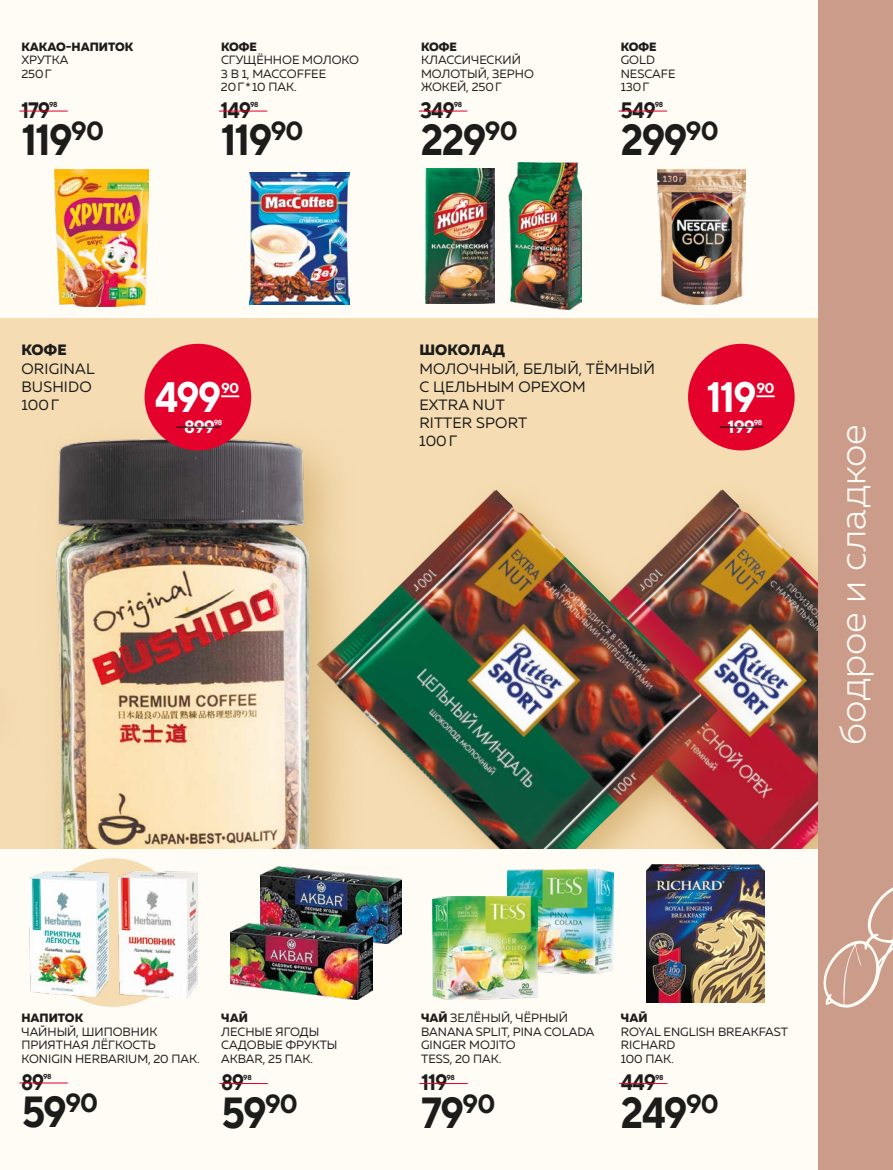
<style>
.page{position:relative;width:893px;height:1170px;background:#fff}
.page>*{position:absolute;margin:0;border:0;box-sizing:border-box;transform-origin:0 0}
.t1{font:700 43.5px "TT Norms";letter-spacing:-.05em;color:#1c1c1b;scale:.9 1}
.t2{font:700 42.45px "TT Norms";letter-spacing:-.05em;color:#fff;scale:.9 1}
.t3{font:300 37.5px "Muller";color:#fffbf5}
.t4{font:700 22.35px "TT Norms";letter-spacing:-.05em;color:#1c1c1b;scale:.9 1}
.t5{font:700 17.7px "TT Norms";letter-spacing:-.05em;color:#fff}
.t6{font:15px/18px "Muller";letter-spacing:.01em;color:#1c1c1b}
.t7{font:800 15px "Muller";letter-spacing:.01em;color:#1c1c1b}
.t8{font:700 14.25px "TT Norms";color:#fff}
.t9{font:12px/13.5px "Muller";color:#1c1c1b}
.t10{font:800 12px "Muller";color:#1c1c1b}
.t11{font:700 7.35px "TT Norms";color:#fff}
.t12{font:700 7.2px "TT Norms";letter-spacing:-.05em;color:#1c1c1b}
.s1{font-weight:800}
</style>
<div class="page">
<div style="left:0;top:317px;width:893px;height:532px;background:#f5dcb2"></div>
<img style="left:758px;top:489px;width:61px;height:360px">
<div style="left:302px;top:475px;width:456px;height:453px;background:#b58531;opacity:.4"></div>
<img style="left:365px;top:489px;width:353px;height:360px">
<div style="left:34px;top:417px;width:331px;height:549px;background:#b58531;opacity:.4"></div>
<img style="left:56px;top:439px;width:253px;height:410px">
<div style="left:0;top:849px;width:893px;height:320px;background:#fffbf5"></div>
<div style="left:19px;top:0;width:800px;height:317px;background:#fffbf5"></div>
<hr style="left:219px;top:1082px;width:49px;height:1px;background:#e4022c">
<hr style="left:419px;top:1082px;width:49px;height:1px;background:#e4022c">
<hr style="left:619px;top:1082px;width:48px;height:1px;background:#e4022c">
<hr style="left:419px;top:110px;width:48px;height:1px;background:#e4022c">
<hr style="left:219px;top:110px;width:48px;height:1px;background:#e4022c">
<hr style="left:619px;top:110px;width:48px;height:1px;background:#e4022c">
<hr style="left:19px;top:1082px;width:49px;height:1px;background:#e4022c">
<div style="left:688px;top:344px;width:107px;height:106px;background:#e4022c;border-radius:50%"></div>
<svg style="left:756px;top:395px;width:19px;height:2px"></svg>
<hr style="left:720px;top:426px;width:43px;height:2px;background:#1c1c1b">
<div style="left:145px;top:344px;width:106px;height:106px;background:#e4022c;border-radius:50%"></div>
<svg style="left:221px;top:395px;width:18px;height:2px"></svg>
<hr style="left:176px;top:426px;width:44px;height:2px;background:#1c1c1b">
<hr style="left:19px;top:110px;width:49px;height:1px;background:#e4022c">
<img style="left:55px;top:169px;width:93px;height:137px">
<img style="left:426px;top:169px;width:69px;height:135px">
<img style="left:657px;top:169px;width:89px;height:135px">
<img style="left:508px;top:162px;width:74px;height:148px">
<img style="left:260px;top:866px;width:142px;height:77px">
<img style="left:230px;top:923px;width:142px;height:76px">
<img style="left:507px;top:869px;width:107px;height:104px">
<img style="left:432px;top:896px;width:105px;height:103px">
<img style="left:646px;top:864px;width:118px;height:138px">
<div style="left:39px;top:858px;width:148px;height:148px;background:#f5dcb2;border-radius:50%"></div>
<img style="left:29px;top:871px;width:80px;height:125px">
<img style="left:118px;top:871px;width:80px;height:126px">
<img style="left:249px;top:172px;width:100px;height:132px">
<div style="left:819px;top:0;width:74px;height:1169px;background:#cc9c8a"></div>
<svg style="left:818px;top:883px;width:75px;height:124px"></svg>
<p class="t10" style="left:21px;top:39px;width:113px">КАКАО-НАПИТОК</p>
<p class="t9" style="left:21px;top:53px;width:49px">ХРУТКА<br>250Г</p>
<p class="t10" style="left:221px;top:39px;width:37px">КОФЕ</p>
<p class="t9" style="left:221px;top:53px;width:140px">СГУЩЁННОЕ МОЛОКО<br>3 В 1, MACCOFFEE<br>20Г*10 ПАК.</p>
<p class="t10" style="left:421px;top:39px;width:37px">КОФЕ</p>
<p class="t9" style="left:421px;top:53px;width:114px">КЛАССИЧЕСКИЙ<br>МОЛОТЫЙ, ЗЕРНО<br>ЖОКЕЙ, 250Г</p>
<p class="t10" style="left:621px;top:39px;width:37px">КОФЕ</p>
<p class="t9" style="left:621px;top:53px;width:56px">GOLD<br>NESCAFE<br>130Г</p>
<h3 class="t4" style="left:21px;top:96px;width:34px">179</h3>
<p class="t12" style="left:49px;top:100px;width:10px">98</p>
<h3 class="t4" style="left:221px;top:96px;width:36px">149</h3>
<p class="t12" style="left:250px;top:100px;width:10px">98</p>
<h3 class="t4" style="left:620px;top:96px;width:41px">549</h3>
<p class="t12" style="left:655px;top:100px;width:10px">98</p>
<h3 class="t4" style="left:421px;top:96px;width:39px">349</h3>
<p class="t12" style="left:454px;top:100px;width:10px">98</p>
<h1 class="t1" style="left:21px;top:113px;width:94px">119<sup>90</sup></h1>
<h1 class="t1" style="left:221px;top:112px;width:94px">119<sup>90</sup></h1>
<h1 class="t1" style="left:621px;top:112px;width:111px">299<sup>90</sup></h1>
<h1 class="t1" style="left:421px;top:112px;width:109px">229<sup>90</sup></h1>
<p class="t7" style="left:21px;top:341px;width:47px">КОФЕ</p>
<p class="t6" style="left:21px;top:359px;width:75px">ORIGINAL<br>BUSHIDO<br>100Г</p>
<h2 class="t2" style="left:155px;top:370px;width:75px">499</h2>
<p class="t8" style="left:221px;top:378px;width:20px">90</p>
<h3 class="t5" style="left:184px;top:415px;width:32px">899</h3>
<p class="t11" style="left:214px;top:418px;width:10px">98</p>
<p class="t7" style="left:419px;top:341px;width:87px">ШОКОЛАД</p>
<p class="t6" style="left:419px;top:359px;width:237px">МОЛОЧНЫЙ, БЕЛЫЙ, ТЁМНЫЙ<br>С ЦЕЛЬНЫМ ОРЕХОМ<br>EXTRA NUT<br>RITTER SPORT<br>100Г</p>
<h2 class="t2" style="left:706px;top:370px;width:57px">119</h2>
<p class="t8" style="left:756px;top:378px;width:20px">90</p>
<h3 class="t5" style="left:728px;top:415px;width:29px">199</h3>
<p class="t11" style="left:754px;top:418px;width:10px">98</p>
<h3 class="t3" style="left:830px;top:744px;width:322px;rotate:-90deg">бодрое и сладкое</h3>
<p class="t10" style="left:21px;top:1010px;width:63px">НАПИТОК</p>
<p class="t9" style="left:21px;top:1024px;width:180px">ЧАЙНЫЙ, ШИПОВНИК<br>ПРИЯТНАЯ ЛЁГКОСТЬ<br>KONIGIN HERBARIUM, 20 ПАК.</p>
<p class="t10" style="left:221px;top:1010px;width:28px">ЧАЙ</p>
<p class="t9" style="left:221px;top:1024px;width:118px">ЛЕСНЫЕ ЯГОДЫ<br>САДОВЫЕ ФРУКТЫ<br>AKBAR, 25 ПАК.</p>
<p class="t9" style="left:421px;top:1011px;width:175px"><span class="s1">ЧАЙ</span> ЗЕЛЁНЫЙ, ЧЁРНЫЙ<br>BANANA SPLIT, PINA COLADA<br>GINGER MOJITO<br>TESS, 20 ПАК.</p>
<p class="t10" style="left:621px;top:1010px;width:28px">ЧАЙ</p>
<p class="t9" style="left:621px;top:1024px;width:169px">ROYAL ENGLISH BREAKFAST<br>RICHARD<br>100 ПАК.</p>
<h3 class="t4" style="left:21px;top:1067px;width:27px">89</h3>
<p class="t12" style="left:43px;top:1072px;width:10px">98</p>
<h3 class="t4" style="left:221px;top:1068px;width:27px">89</h3>
<p class="t12" style="left:243px;top:1072px;width:10px">98</p>
<h3 class="t4" style="left:421px;top:1068px;width:31px">119</h3>
<p class="t12" style="left:446px;top:1072px;width:10px">98</p>
<h3 class="t4" style="left:621px;top:1068px;width:41px">449</h3>
<p class="t12" style="left:655px;top:1072px;width:10px">98</p>
<h1 class="t1" style="left:21px;top:1084px;width:87px">59<sup>90</sup></h1>
<h1 class="t1" style="left:221px;top:1085px;width:87px">59<sup>90</sup></h1>
<h1 class="t1" style="left:421px;top:1085px;width:84px">79<sup>90</sup></h1>
<h1 class="t1" style="left:621px;top:1085px;width:111px">249<sup>90</sup></h1>
</div>
